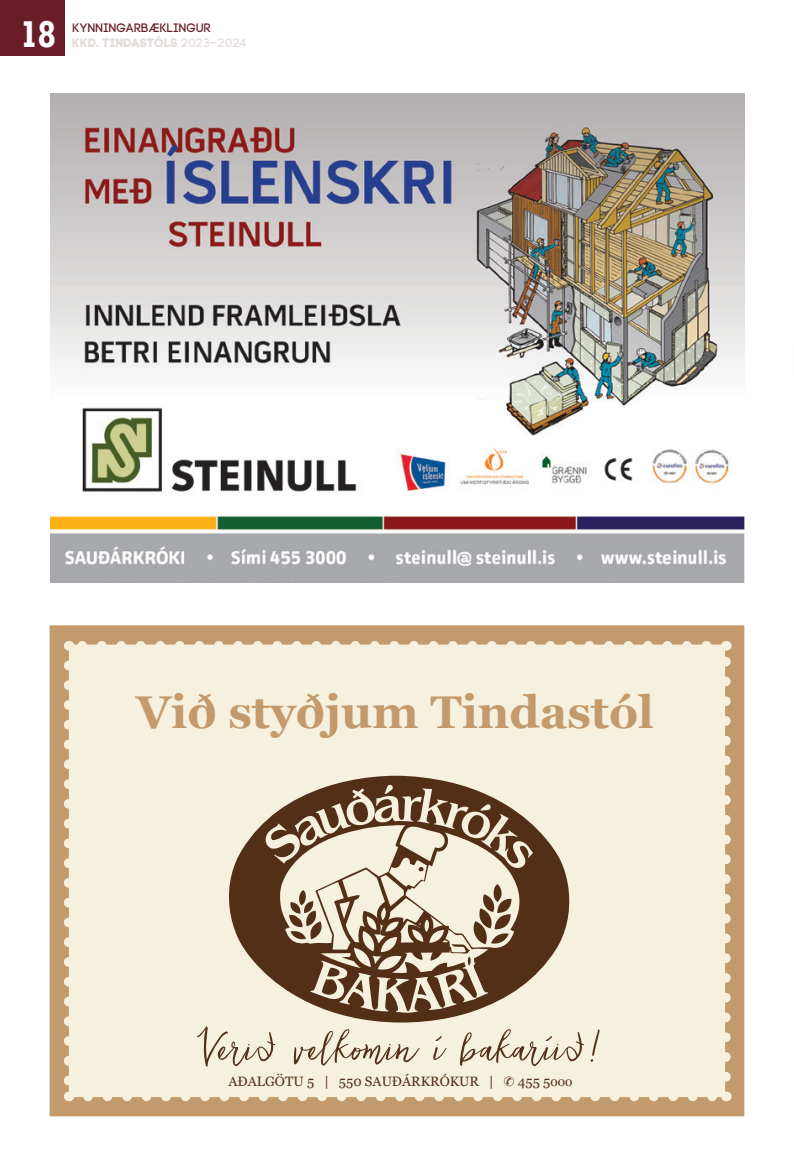
<style>
.page{position:relative;width:794px;height:1166px;background:#fff}
.page>*{position:absolute;margin:0;border:0;box-sizing:border-box;transform-origin:0 0}
.t1{font:66.5px "Lovefern";color:#543019}
.t2{font:700 45.85px "Georgia";color:#c39a6b}
.t3{font:700 35px "Rockwell";color:#fff;scale:.8 1}
.t4{font:13.65px "Georgia";color:#543019}
.t5{font:12.25px "Code Pro Bold";letter-spacing:.015em;color:#e3dbda}
.t6{font:12.25px "Code Pro";color:#691d26}
.s1{font-family:"Code Pro"}
.s2{color:#531d28}
</style>
<div class="page">
<div style="left:0;top:0;width:64px;height:56px;background:#691d26"></div>
<img style="left:51px;top:93px;width:693px;height:490px">
<div style="left:50px;top:625px;width:694px;height:491px;background:#c39a6b"></div>
<svg style="left:64px;top:641px;width:666px;height:460px;background:#e1d6c4"></svg>
<p class="t3" style="left:21px;top:12px;width:46px">18</p>
<p class="t6" style="left:73px;top:21px;width:140px">KYNNINGARBÆKLINGUR</p>
<p class="t5" style="left:73px;top:35px;width:175px">KKD. TINDASTÓLS <span class="s1">2023–2024</span></p>
<p class="t2" style="left:136px;top:677px;width:519px">Við styðjum Tindastól</p>
<p class="t1" style="left:197px;top:1013px;width:404px">Verið velkomin í bakaríið!</p>
<p class="t4" style="left:228px;top:1071px;width:267px">AÐALGÖTU 5 <span class="s2">|</span> 550 SAUÐÁRKRÓKUR <span class="s2">|</span></p>
<p class="t4" style="left:518px;top:1071px;width:56px">455 5ooo</p>
</div>
